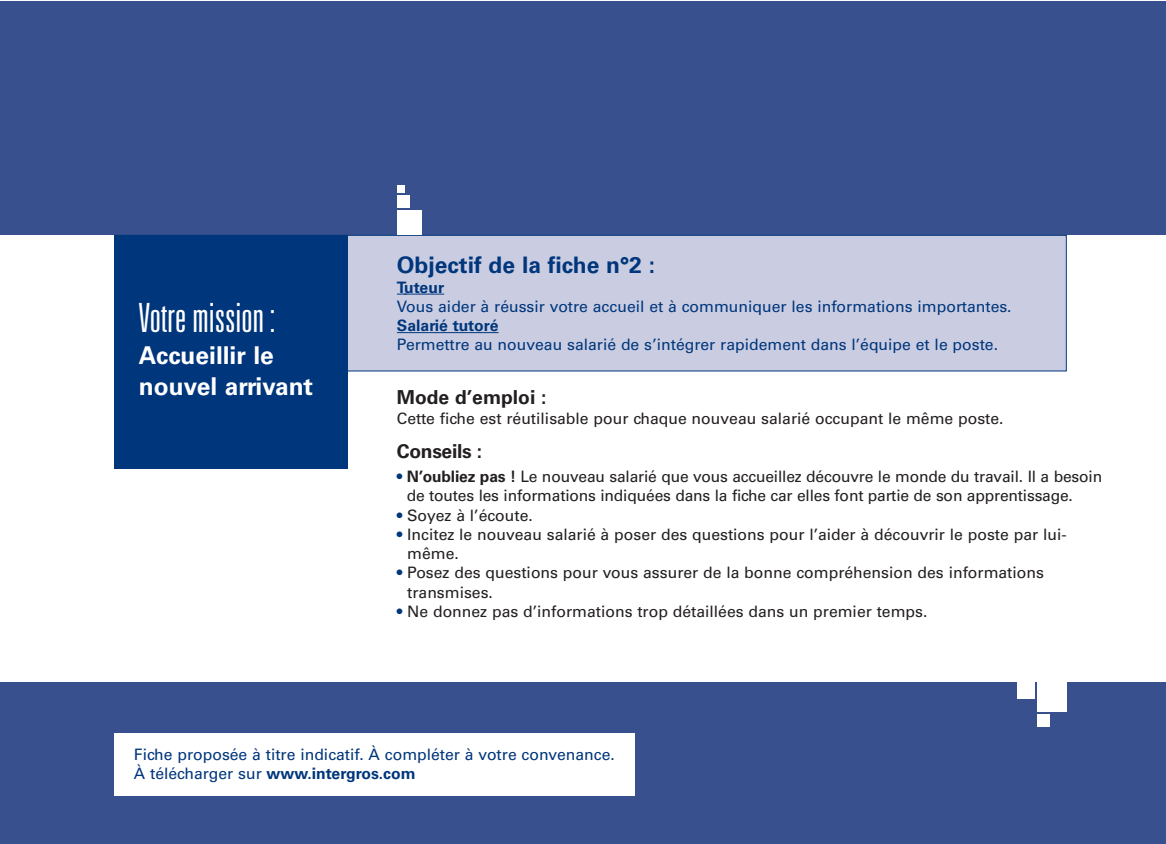
<style>
.page{position:relative;width:1166px;height:844px;background:#fff}
.page>*{position:absolute;margin:0;border:0;box-sizing:border-box;transform-origin:0 0}
.t1{font:300 ultra-condensed 40.25px "Univers";color:#fff}
.t2{font:700 24.5px/31.5px "Univers";color:#fff}
.t3{font:700 22.75px "Univers";color:#00367b}
.t4{font:700 19.25px "Univers";color:#231f20}
.t5{font:15.75px/19.2px "Univers";color:#231f20}
.t6{font:15.75px/19.2px "Univers";color:#00367b}
.t7{font:700 15.75px "Univers";color:#00367b}
.s1{font-weight:700;color:#00367b}
.s2{font-weight:700}
.s3{color:#00367b}
</style>
<div class="page">
<div style="left:0;top:2px;width:1166px;height:841px;background:#38508e"></div>
<div style="left:0;top:235px;width:1166px;height:446px;background:#fff"></div>
<div style="left:115px;top:235px;width:951px;height:136px;background:#cacde2"></div>
<div style="left:114px;top:235px;width:953px;height:136px;border:1px solid #00367b"></div>
<svg style="left:397px;top:293px;width:47px;height:1px"></svg>
<hr style="left:397px;top:332px;width:38px;height:1px;background:#00367b">
<svg style="left:435px;top:332px;width:64px;height:1px"></svg>
<div style="left:114px;top:235px;width:233px;height:233px;background:#00367b"></div>
<div style="left:1037px;top:713px;width:12px;height:13px;background:#fff"></div>
<div style="left:1017px;top:681px;width:17px;height:18px;background:#fff"></div>
<div style="left:1037px;top:681px;width:30px;height:30px;background:#fff"></div>
<div style="left:397px;top:195px;width:12px;height:13px;background:#fff"></div>
<div style="left:397px;top:185px;width:7px;height:8px;background:#fff"></div>
<div style="left:397px;top:210px;width:25px;height:25px;background:#fff"></div>
<div style="left:114px;top:733px;width:521px;height:62px;background:#fff"></div>
<h1 class="t1" style="left:139px;top:303px;width:138px">Votre mission :</h1>
<h2 class="t2" style="left:139px;top:341px;width:176px">Accueillir le nouvel arrivant</h2>
<h3 class="t3" style="left:397px;top:257px;width:260px">Objectif de la fiche n°2 :</h3>
<p class="t7" style="left:397px;top:281px;width:49px">Tuteur</p>
<p class="t6" style="left:397px;top:298px;width:616px">Vous aider à réussir votre accueil et à communiquer les informations importantes.</p>
<p class="t7" style="left:397px;top:319px;width:103px">Salarié tutoré</p>
<p class="t6" style="left:397px;top:336px;width:603px">Permettre au nouveau salarié de s’intégrer rapidement dans l’équipe et le poste.</p>
<p class="t4" style="left:397px;top:390px;width:151px">Mode d’emploi :</p>
<p class="t5" style="left:397px;top:409px;width:608px">Cette fiche est réutilisable pour chaque nouveau salarié occupant le même poste.</p>
<p class="t4" style="left:397px;top:443px;width:87px">Conseils :</p>
<p class="t5" style="left:407px;top:468px;width:697px;text-indent:-10px"><span class="s1">•</span> <span class="s2">N’oubliez pas !</span> Le nouveau salarié que vous accueillez découvre le monde du travail. Il a besoin de toutes les informations indiquées dans la fiche car elles font partie de son apprentissage.</p>
<p class="t5" style="left:397px;top:506px;width:137px"><span class="s3">•</span> Soyez à l’écoute.</p>
<p class="t5" style="left:407px;top:526px;width:661px;text-indent:-10px"><span class="s3">•</span> Incitez le nouveau salarié à poser des questions pour l’aider à découvrir le poste par lui&shy;même.</p>
<p class="t5" style="left:407px;top:564px;width:638px;text-indent:-10px"><span class="s3">•</span> Posez des questions pour vous assurer de la bonne compréhension des informations transmises.</p>
<p class="t5" style="left:397px;top:603px;width:532px"><span class="s3">•</span> Ne donnez pas d’informations trop détaillées dans un premier temps.</p>
<p class="t6" style="left:134px;top:745px;width:482px">Fiche proposée à titre indicatif. À compléter à votre convenance.<br>À télécharger sur <span class="s2">www.intergros.com</span></p>
</div>
